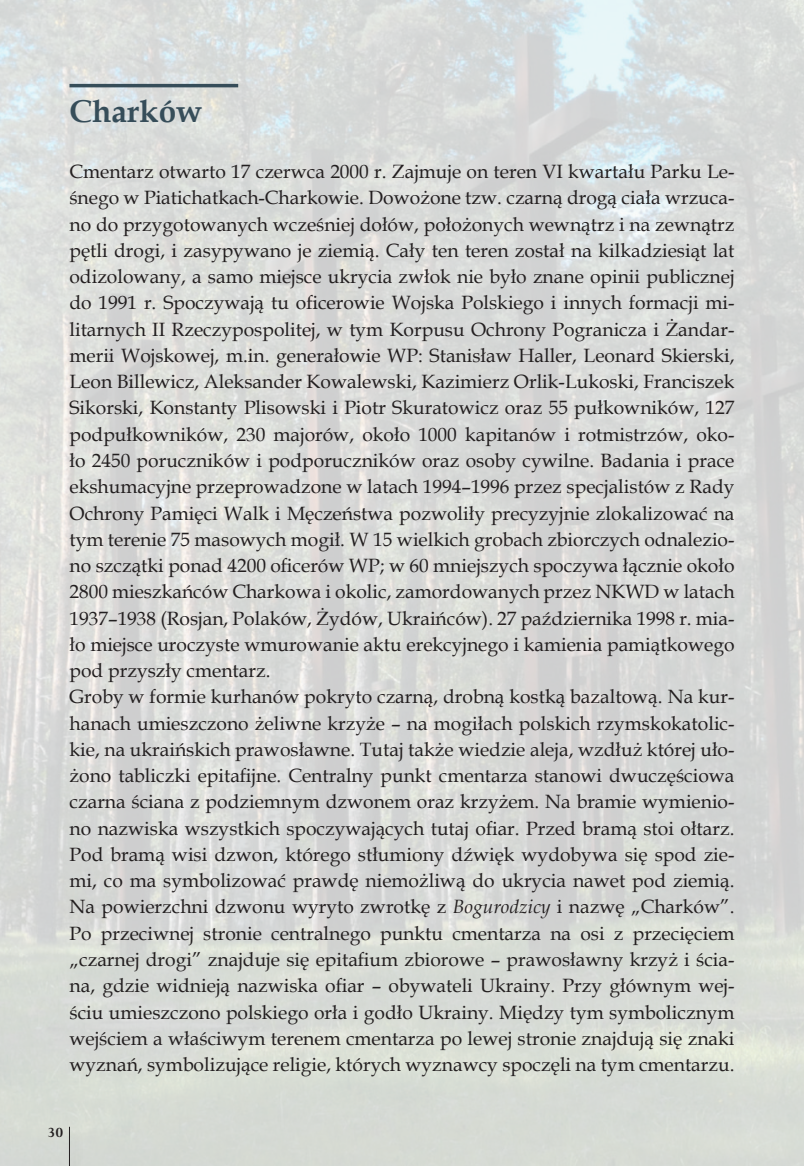
<style>
.page{position:relative;width:804px;height:1166px;background:#fff}
.page>*{position:absolute;margin:0;border:0;box-sizing:border-box;transform-origin:0 0}
.t1{font:700 31.5px "Book Antiqua";color:#364d59}
.t2{font:19.25px/26.2px "Book Antiqua";color:#231f20}
.t3{font:700 14px "Lapidary 333 PL";color:#231f20}
.s1{font-style:italic}
</style>
<div class="page">
<img style="left:0;top:0;width:804px;height:1166px">
<div style="left:64px;top:1124px;width:21px;height:42px;background:#d3d7d2"></div>
<hr style="left:69px;top:1127px;width:1px;height:39px;background:#231f20">
<hr style="left:69px;top:84px;width:169px;height:3px;background:#364d59">
<h1 class="t1" style="left:69px;top:90px;width:134px">Charków</h1>
<p class="t2" style="left:69px;top:158px;width:666px">Cmentarz otwarto 17 czerwca 2000 r. Zajmuje on teren VI kwartału Parku Le&shy;śnego w Piatichatkach-Charkowie. Dowożone tzw. czarną drogą ciała wrzuca&shy;no do przygotowanych wcześniej dołów, położonych wewnątrz i na zewnątrz pętli drogi, i zasypywano je ziemią. Cały ten teren został na kilkadziesiąt lat odizolowany, a samo miejsce ukrycia zwłok nie było znane opinii publicznej do 1991 r. Spoczywają tu oficerowie Wojska Polskiego i innych formacji mi&shy;litarnych II Rzeczypospolitej, w tym Korpusu Ochrony Pogranicza i Żandar&shy;merii Wojskowej, m.in. generałowie WP: Stanisław Haller, Leonard Skierski, Leon Billewicz, Aleksander Kowalewski, Kazimierz Orlik-Lukoski, Franciszek Sikorski, Konstanty Plisowski i Piotr Skuratowicz oraz 55 pułkowników, 127 podpułkowników, 230 majorów, około 1000 kapitanów i rotmistrzów, oko&shy;ło 2450 poruczników i podporuczników oraz osoby cywilne. Badania i prace ekshumacyjne przeprowadzone w latach 1994–1996 przez specjalistów z Rady Ochrony Pamięci Walk i Męczeństwa pozwoliły precyzyjnie zlokalizować na tym terenie 75 masowych mogił. W 15 wielkich grobach zbiorczych odnalezio&shy;no szczątki ponad 4200 oficerów WP; w 60 mniejszych spoczywa łącznie około 2800 mieszkańców Charkowa i okolic, zamordowanych przez NKWD w latach 1937–1938 (Rosjan, Polaków, Żydów, Ukraińców). 27 października 1998 r. mia&shy;ło miejsce uroczyste wmurowanie aktu erekcyjnego i kamienia pamiątkowego pod przyszły cmentarz.<br>Groby w formie kurhanów pokryto czarną, drobną kostką bazaltową. Na kur&shy;hanach umieszczono żeliwne krzyże – na mogiłach polskich rzymskokatolic&shy;kie, na ukraińskich prawosławne. Tutaj także wiedzie aleja, wzdłuż której uło&shy;żono tabliczki epitafijne. Centralny punkt cmentarza stanowi dwuczęściowa czarna ściana z podziemnym dzwonem oraz krzyżem. Na bramie wymienio&shy;no nazwiska wszystkich spoczywających tutaj ofiar. Przed bramą stoi ołtarz.<br>Pod bramą wisi dzwon, którego stłumiony dźwięk wydobywa się spod zie&shy;mi, co ma symbolizować prawdę niemożliwą do ukrycia nawet pod ziemią.<br>Na powierzchni dzwonu wyryto zwrotkę z <span class="s1">Bogurodzicy</span> i nazwę „Charków”.<br>Po przeciwnej stronie centralnego punktu cmentarza na osi z przecięciem „czarnej drogi” znajduje się epitafium zbiorowe – prawosławny krzyż i ścia&shy;na, gdzie widnieją nazwiska ofiar – obywateli Ukrainy. Przy głównym wej&shy;ściu umieszczono polskiego orła i godło Ukrainy. Między tym symbolicznym wejściem a właściwym terenem cmentarza po lewej stronie znajdują się znaki wyznań, symbolizujące religie, których wyznawcy spoczęli na tym cmentarzu.</p>
<p class="t3" style="left:47px;top:1123px;width:17px">30</p>
</div>
